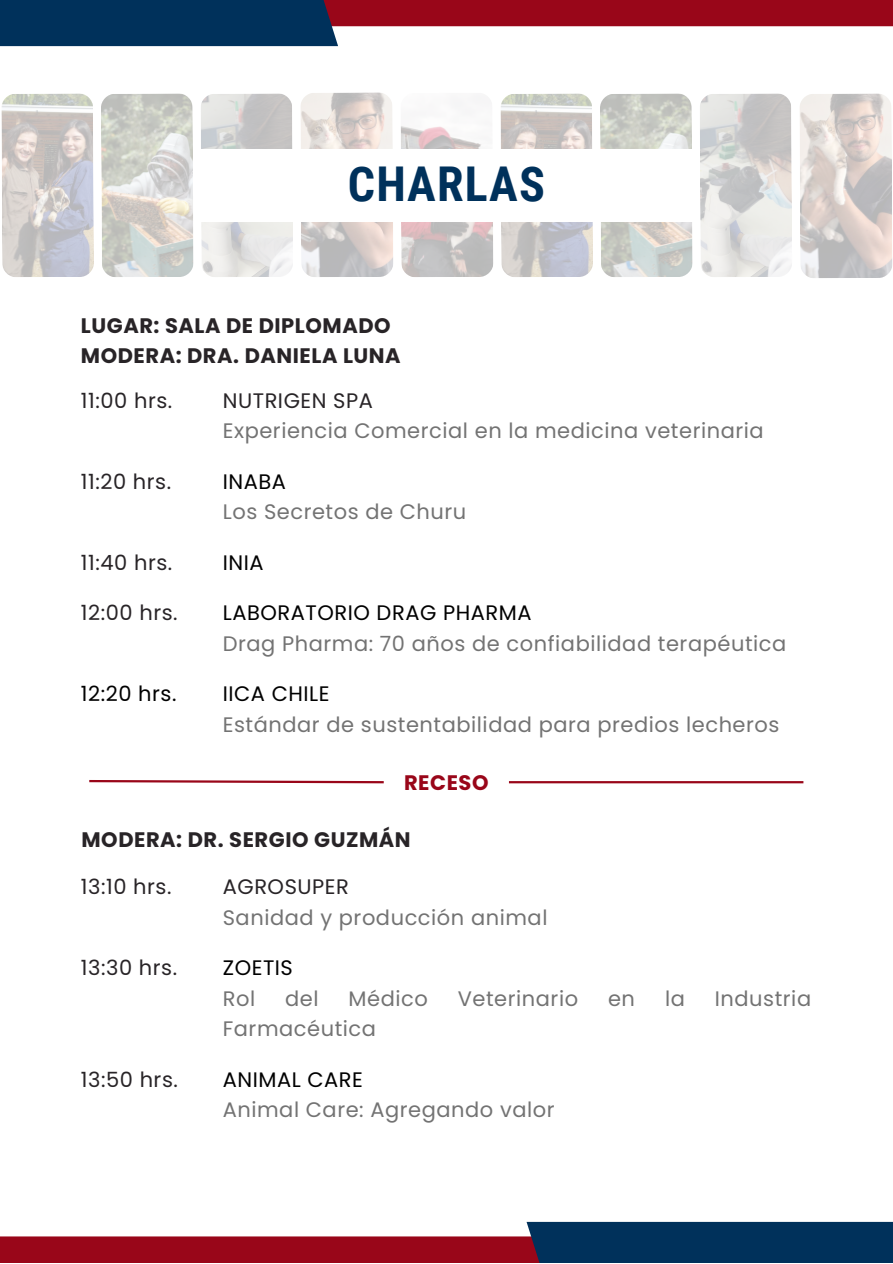
<style>
.page{position:relative;width:893px;height:1264px;background:#fff}
.page>*{position:absolute;margin:0;border:0;box-sizing:border-box;transform-origin:0 0}
.t1{font:700 48px "Roboto Condensed";letter-spacing:.025em;color:#00315b}
.t2{font:21px "Poppins";letter-spacing:.025em;color:#737373}
.t3{font:21px "Poppins";letter-spacing:.025em;color:#282427}
.t4{font:700 21px "Poppins";letter-spacing:.025em;color:#282427}
.t5{font:21px "Poppins";letter-spacing:.025em;color:#000}
.t6{font:700 21px "Poppins";letter-spacing:.025em;color:#990619}
</style>
<div class="page">
<img style="left:1px;top:93px;width:93px;height:184px">
<img style="left:101px;top:93px;width:93px;height:184px">
<img style="left:201px;top:93px;width:92px;height:184px">
<img style="left:301px;top:92px;width:92px;height:185px">
<img style="left:401px;top:126px;width:92px;height:151px">
<img style="left:500px;top:93px;width:93px;height:184px">
<img style="left:600px;top:93px;width:92px;height:184px">
<img style="left:700px;top:93px;width:92px;height:184px">
<img style="left:800px;top:93px;width:92px;height:185px">
<svg style="left:0;top:1221px;width:892px;height:41px"></svg>
<svg style="left:0;top:0;width:892px;height:46px"></svg>
<div style="left:194px;top:149px;width:505px;height:73px;background:#fff"></div>
<svg style="left:89px;top:780px;width:295px;height:4px"></svg>
<hr style="left:509px;top:781px;width:294px;height:2px;background:#990619">
<p class="t1" style="left:348px;top:156px;width:198px">CHARLAS</p>
<p class="t4" style="left:81px;top:311px;width:311px">LUGAR: SALA DE DIPLOMADO</p>
<p class="t4" style="left:81px;top:340px;width:321px">MODERA: DRA. DANIELA LUNA</p>
<p class="t3" style="left:81px;top:385px;width:93px">11:00 hrs.</p>
<p class="t3" style="left:81px;top:466px;width:92px">11:20 hrs.</p>
<p class="t3" style="left:81px;top:547px;width:93px">11:40 hrs.</p>
<p class="t3" style="left:81px;top:598px;width:98px">12:00 hrs.</p>
<p class="t5" style="left:81px;top:679px;width:97px">12:20 hrs.</p>
<p class="t3" style="left:223px;top:385px;width:152px">NUTRIGEN SPA</p>
<p class="t2" style="left:223px;top:416px;width:542px">Experiencia Comercial en la medicina veterinaria</p>
<p class="t5" style="left:223px;top:466px;width:65px">INABA</p>
<p class="t2" style="left:223px;top:497px;width:245px">Los Secretos de Churu</p>
<p class="t5" style="left:223px;top:547px;width:42px">INIA</p>
<p class="t5" style="left:223px;top:598px;width:310px">LABORATORIO DRAG PHARMA</p>
<p class="t2" style="left:223px;top:628px;width:565px">Drag Pharma: 70 años de confiabilidad terapéutica</p>
<p class="t5" style="left:223px;top:679px;width:108px">IICA CHILE</p>
<p class="t2" style="left:223px;top:709px;width:558px">Estándar de sustentabilidad para predios lecheros</p>
<p class="t6" style="left:404px;top:767px;width:86px">RECESO</p>
<p class="t4" style="left:81px;top:825px;width:330px">MODERA: DR. SERGIO GUZMÁN</p>
<p class="t3" style="left:81px;top:872px;width:92px">13:10 hrs.</p>
<p class="t3" style="left:81px;top:953px;width:98px">13:30 hrs.</p>
<p class="t3" style="left:81px;top:1064px;width:98px">13:50 hrs.</p>
<p class="t3" style="left:223px;top:872px;width:128px">AGROSUPER</p>
<p class="t2" style="left:223px;top:902px;width:326px">Sanidad y producción animal</p>
<p class="t5" style="left:223px;top:953px;width:72px">ZOETIS</p>
<p class="t2" style="left:223px;top:983px;width:34px">Rol</p>
<p class="t2" style="left:285px;top:983px;width:35px">del</p>
<p class="t2" style="left:348px;top:983px;width:81px">Médico</p>
<p class="t2" style="left:458px;top:983px;width:122px">Veterinario</p>
<p class="t2" style="left:608px;top:983px;width:28px">en</p>
<p class="t2" style="left:665px;top:983px;width:21px">la</p>
<p class="t2" style="left:714px;top:983px;width:98px">Industria</p>
<p class="t2" style="left:223px;top:1014px;width:155px">Farmacéutica</p>
<p class="t5" style="left:223px;top:1064px;width:142px">ANIMAL CARE</p>
<p class="t2" style="left:223px;top:1095px;width:333px">Animal Care: Agregando valor</p>
</div>
